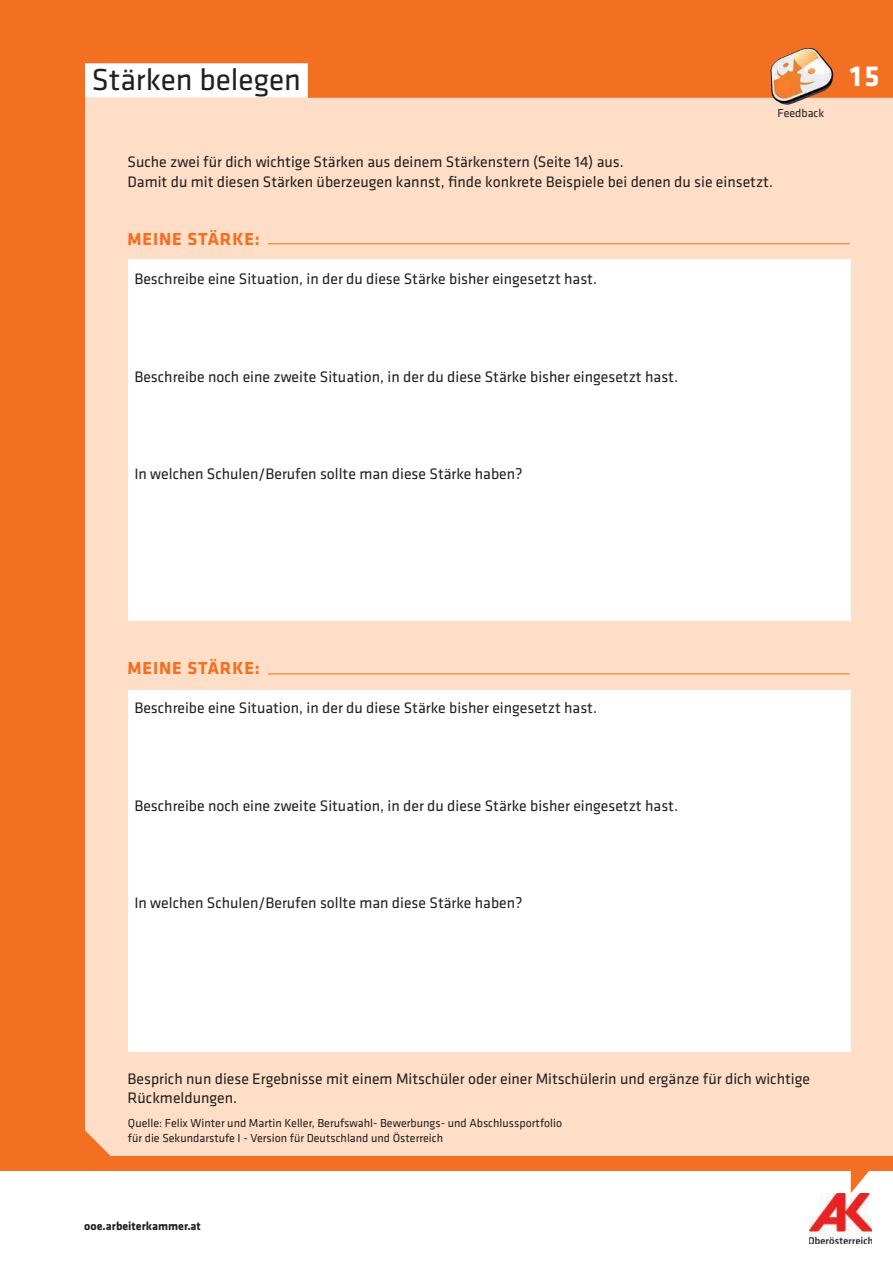
<style>
.page{position:relative;width:893px;height:1263px;background:#fff}
.page>*{position:absolute;margin:0;border:0;box-sizing:border-box;transform-origin:0 0}
.t1{font:31.5px "Klavika";color:#231f20}
.t2{font:700 30px "Klavika";color:#fff}
.t3{font:700 18px "Klavika";letter-spacing:.05em;color:#f36f21}
.t4{font:15.75px/19.5px "Klavika";color:#231f20}
.t5{font:12px/14.4px "Klavika";color:#231f20}
.t6{font:700 12px "Klavika";color:#231f20}
</style>
<div class="page">
<div style="left:0;top:0;width:893px;height:1170px;background:#f36f21"></div>
<div style="left:85px;top:98px;width:808px;height:1058px;background:#fedec7"></div>
<img style="left:809px;top:1193px;width:63px;height:51px">
<svg style="left:851px;top:1170px;width:18px;height:23px"></svg>
<div style="left:128px;top:690px;width:723px;height:362px;background:#fff"></div>
<div style="left:128px;top:259px;width:723px;height:362px;background:#fff"></div>
<div style="left:85px;top:63px;width:223px;height:35px;background:#fff"></div>
<img style="left:770px;top:48px;width:64px;height:57px">
<hr style="left:268px;top:244px;width:582px;height:1px;background:#f36f21">
<hr style="left:268px;top:674px;width:582px;height:1px;background:#f36f21">
<h1 class="t1" style="left:92px;top:67px;width:211px">Stärken belegen</h1>
<p class="t5" style="left:777px;top:107px;width:48px">Feedback</p>
<p class="t4" style="left:128px;top:154px;width:647px">Suche zwei für dich wichtige Stärken aus deinem Stärkenstern (Seite 14) aus.<br>Damit du mit diesen Stärken überzeugen kannst, finde konkrete Beispiele bei denen du sie einsetzt.</p>
<p class="t3" style="left:128px;top:232px;width:134px">MEINE STÄRKE:</p>
<p class="t4" style="left:134px;top:271px;width:464px">Beschreibe eine Situation, in der du diese Stärke bisher eingesetzt hast.</p>
<h2 class="t2" style="left:850px;top:65px;width:31px">15</h2>
<p class="t4" style="left:134px;top:368px;width:545px">Beschreibe noch eine zweite Situation, in der du diese Stärke bisher eingesetzt hast.</p>
<p class="t4" style="left:134px;top:466px;width:390px">In welchen Schulen/Berufen sollte man diese Stärke haben?</p>
<p class="t3" style="left:128px;top:661px;width:134px">MEINE STÄRKE:</p>
<p class="t4" style="left:134px;top:700px;width:464px">Beschreibe eine Situation, in der du diese Stärke bisher eingesetzt hast.</p>
<p class="t4" style="left:134px;top:797px;width:545px">Beschreibe noch eine zweite Situation, in der du diese Stärke bisher eingesetzt hast.</p>
<p class="t4" style="left:134px;top:895px;width:390px">In welchen Schulen/Berufen sollte man diese Stärke haben?</p>
<p class="t4" style="left:128px;top:1070px;width:684px">Besprich nun diese Ergebnisse mit einem Mitschüler oder einer Mitschülerin und ergänze für dich wichtige<br>Rückmeldungen.</p>
<p class="t5" style="left:128px;top:1117px;width:436px">Quelle: Felix Winter und Martin Keller, Berufswahl- Bewerbungs- und Abschlussportfolio für die Sekundarstufe I - Version für Deutschland und Österreich</p>
<p class="t6" style="left:84px;top:1221px;width:118px">ooe.arbeiterkammer.at</p>
</div>
